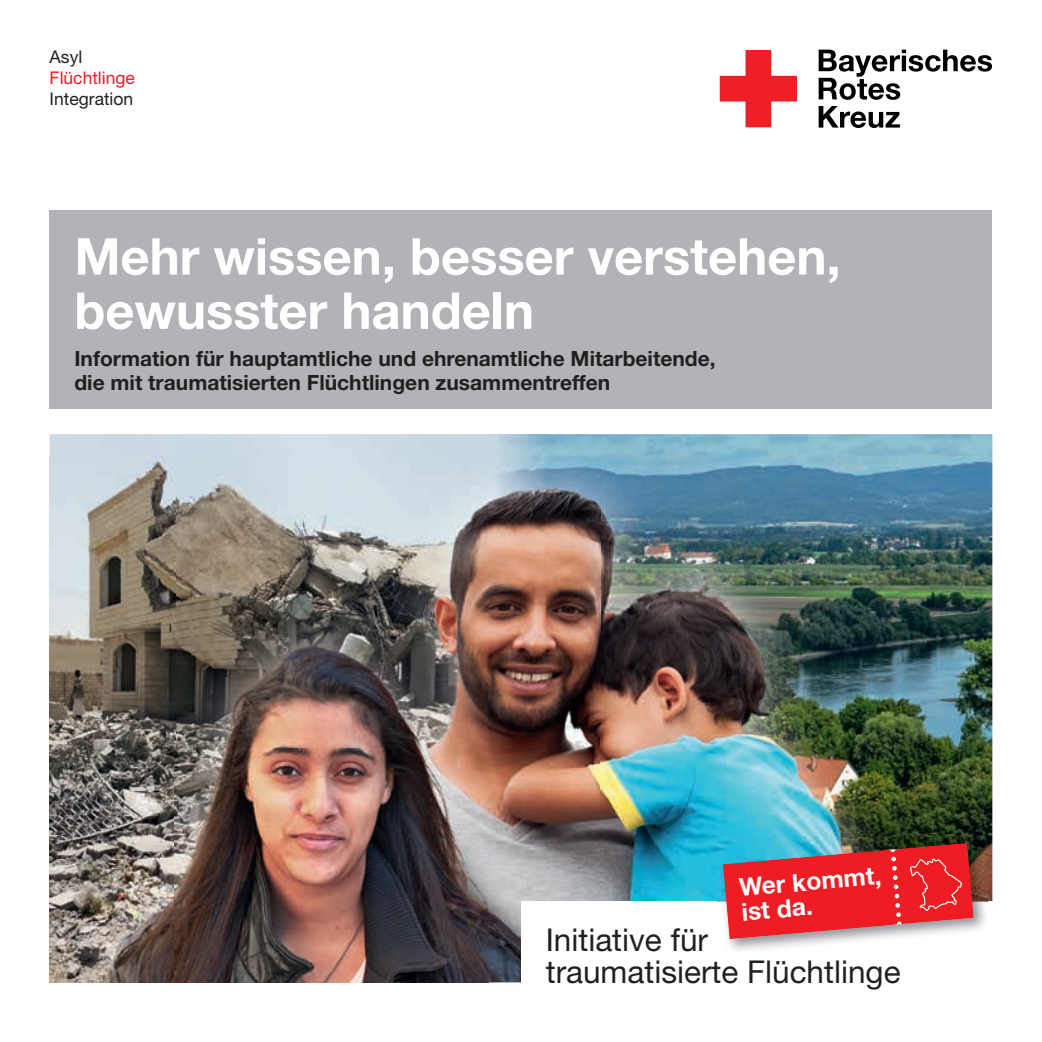
<style>
.page{position:relative;width:1042px;height:1042px;background:#fff}
.page>*{position:absolute;margin:0;border:0;box-sizing:border-box;transform-origin:0 0}
.t1{font:700 50.75px/54.2px "Helvetica Neue";color:#fff}
.t2{font:31.5px/31.5px "Helvetica Neue";color:#231f20}
.t3{font:700 24.68px/24.7px "Helvetica Neue";color:#fff}
.t4{font:700 21px/24.5px "Helvetica Neue";color:#231f20}
.t5{font:17.5px "Helvetica Neue";color:#231f20}
.t6{font:17.5px "Helvetica Neue";color:#ee1d23}
</style>
<div class="page">
<img style="left:546px;top:434px;width:446px;height:467px">
<img style="left:49px;top:438px;width:17px;height:545px">
<img style="left:489px;top:438px;width:438px;height:18px">
<img style="left:112px;top:982px;width:377px;height:1px">
<img style="left:927px;top:456px;width:37px;height:381px">
<img style="left:600px;top:456px;width:327px;height:390px">
<img style="left:546px;top:456px;width:54px;height:445px">
<img style="left:600px;top:846px;width:117px;height:55px">
<img style="left:50px;top:456px;width:496px;height:526px">
<div style="left:521px;top:901px;width:510px;height:107px;background:#fff"></div>
<svg style="left:720px;top:50px;width:77px;height:77px"></svg>
<svg style="left:818px;top:50px;width:174px;height:50px"></svg>
<svg style="left:818px;top:106px;width:82px;height:22px"></svg>
<div style="left:50px;top:210px;width:942px;height:198px;background:#b2b3b7"></div>
<img style="left:717px;top:837px;width:270px;height:113px">
<svg style="left:723px;top:843px;width:250px;height:96px;background:#d4434a"></svg>
<p class="t5" style="left:50px;top:47px;width:34px">Asyl</p>
<p class="t6" style="left:50px;top:68px;width:87px">Flüchtlinge</p>
<p class="t5" style="left:50px;top:89px;width:85px">Integration</p>
<h1 class="t1" style="left:74px;top:228px;width:768px">Mehr wissen, besser verstehen, bewusster handeln</h1>
<p class="t4" style="left:74px;top:345px;width:643px">Information für hauptamtliche und ehrenamtliche Mitarbeitende, die mit traumatisierten Flüchtlingen zusammentreffen</p>
<p class="t3" style="left:738px;top:875px;width:144px;rotate:-5deg">Wer kommt, ist da.</p>
<h2 class="t2" style="left:546px;top:924px;width:356px">Initiative für traumatisierte Flüchtlinge</h2>
</div>
